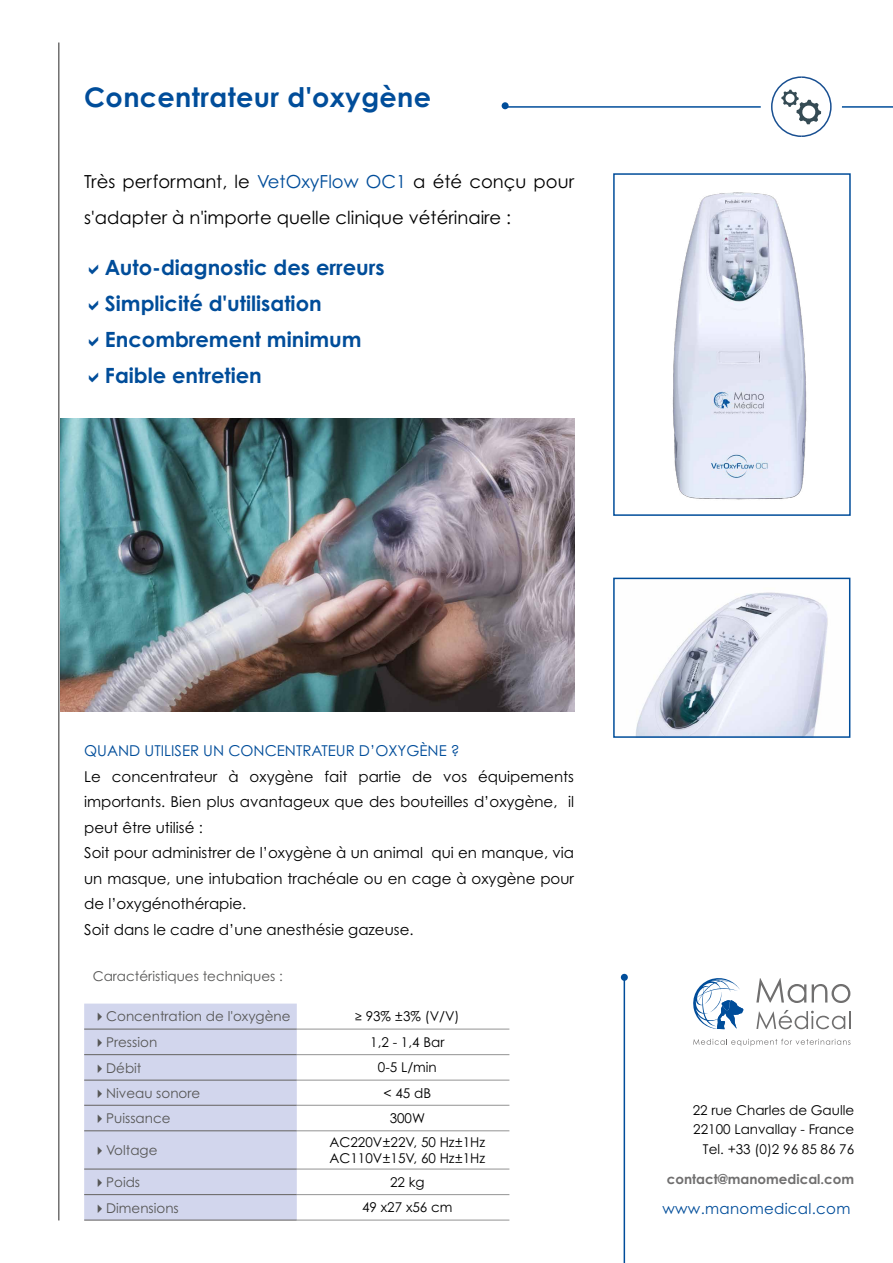
<style>
.page{position:relative;width:893px;height:1263px;background:#fff}
.page>*{position:absolute;margin:0;border:0;box-sizing:border-box;transform-origin:0 0}
.t1{font:700 27px "Century Gothic Pro";letter-spacing:.015em;color:#004d9a}
.paragraphe{font:700 21px "Century Gothic Pro";color:#004d9a}
.paragraphe-2{font:18px/36px "Century Gothic Pro";color:#000}
.paragraphe-3{font:15px/25.5px "Century Gothic Pro";color:#000}
.paragraphe-4{font:15px "Century Gothic Pro";color:#004d9a}
.paragraphe-5{font:15px "Century Gothic Pro";letter-spacing:.02em;color:#004d9a}
.paragraphe-6{font:13.5px/19.5px "Century Gothic Pro";color:#000;text-align:right}
.paragraphe-7{font:13.5px "Century Gothic Pro";color:#575756}
.t2{font:700 13.5px "Century Gothic Pro";color:#706f6f}
.s1{color:#004d9a}
.s2{font-family:"Futura PT"}
</style>
<div class="page">
<hr style="left:58px;top:43px;width:2px;height:1177px;background:#706f6f">
<svg style="left:756px;top:1010px;width:94px;height:19px"></svg>
<svg style="left:693px;top:978px;width:50px;height:51px"></svg>
<svg style="left:756px;top:978px;width:50px;height:25px"></svg>
<svg style="left:812px;top:984px;width:38px;height:19px"></svg>
<svg style="left:693px;top:1039px;width:157px;height:7px"></svg>
<hr style="left:624px;top:978px;width:1px;height:285px;background:#004d9a">
<div style="left:621px;top:974px;width:7px;height:7px;background:#004d9a;border-radius:50%"></div>
<img style="left:60px;top:419px;width:514px;height:292px">
<hr style="left:504px;top:106px;width:389px;height:2px;background:#004d9a">
<div style="left:502px;top:102px;width:7px;height:7px;background:#004d9a;border-radius:50%"></div>
<div style="left:761px;top:66px;width:81px;height:81px;border:21px solid #fff;border-radius:50%"></div>
<svg style="left:771px;top:76px;width:61px;height:61px"></svg>
<img style="left:636px;top:592px;width:192px;height:143px">
<div style="left:613px;top:578px;width:237px;height:160px;border:2px solid #004d9a"></div>
<img style="left:672px;top:192px;width:135px;height:308px">
<div style="left:613px;top:173px;width:238px;height:343px;border:2px solid #004d9a"></div>
<div style="left:84px;top:1003px;width:213px;height:216px;background:#d2d6ed"></div>
<hr style="left:84px;top:1028px;width:213px;height:2px;background:#706f6f">
<hr style="left:84px;top:1054px;width:213px;height:1px;background:#706f6f">
<hr style="left:84px;top:1079px;width:213px;height:2px;background:#706f6f">
<hr style="left:84px;top:1105px;width:213px;height:1px;background:#706f6f">
<hr style="left:84px;top:1130px;width:213px;height:1px;background:#706f6f">
<hr style="left:84px;top:1168px;width:213px;height:1px;background:#706f6f">
<hr style="left:84px;top:1194px;width:213px;height:1px;background:#706f6f">
<hr style="left:84px;top:1219px;width:213px;height:2px;background:#706f6f">
<hr style="left:297px;top:1028px;width:212px;height:2px;background:#9f9f9f">
<hr style="left:297px;top:1054px;width:212px;height:1px;background:#9f9f9f">
<hr style="left:297px;top:1079px;width:212px;height:2px;background:#9f9f9f">
<hr style="left:297px;top:1105px;width:212px;height:1px;background:#9f9f9f">
<hr style="left:297px;top:1130px;width:212px;height:1px;background:#9f9f9f">
<hr style="left:297px;top:1168px;width:212px;height:1px;background:#9f9f9f">
<hr style="left:297px;top:1194px;width:212px;height:1px;background:#9f9f9f">
<hr style="left:297px;top:1219px;width:212px;height:2px;background:#9f9f9f">
<p class="t1" style="left:84px;top:80px;width:348px">Concentrateur d'oxygène</p>
<p class="paragraphe-2" style="left:84px;top:163px;width:491px">Très performant, le <span class="s1">VetOxyFlow OC1</span> a été conçu pour s'adapter à n'importe quelle clinique vétérinaire :</p>
<p class="paragraphe" style="left:105px;top:254px;width:281px">Auto-diagnostic des erreurs</p>
<p class="paragraphe" style="left:105px;top:290px;width:218px">Simplicité d'utilisation</p>
<p class="paragraphe" style="left:105px;top:326px;width:258px">Encombrement minimum</p>
<p class="paragraphe" style="left:105px;top:362px;width:158px">Faible entretien</p>
<p class="paragraphe-4" style="left:84px;top:742px;width:377px">QUAND UTILISER UN CONCENTRATEUR D’OXYGÈNE ?</p>
<p class="paragraphe-3" style="left:84px;top:763px;width:491px">Le concentrateur à oxygène fait partie de vos équipements</p>
<p class="paragraphe-3" style="left:84px;top:789px;width:491px">importants. Bien plus avantageux que des bouteilles d’oxygène, il peut être utilisé :</p>
<p class="paragraphe-3" style="left:84px;top:840px;width:491px;text-align:justify">Soit pour administrer de l’oxygène à un animal qui en manque, via un masque, une intubation trachéale ou en cage à oxygène pour de l’oxygénothérapie.</p>
<p class="paragraphe-3" style="left:84px;top:916px;width:331px">Soit dans le cadre d’une anesthésie gazeuse.</p>
<p class="paragraphe-7" style="left:93px;top:967px;width:192px">Caractéristiques techniques :</p>
<p class="paragraphe-7" style="left:93px;top:1008px;width:199px">✔Concentration de l'oxygène</p>
<p class="paragraphe-6" style="left:355px;top:1006px;width:106px"><span class="s2">≥</span> 93% ±3% (V/V)</p>
<p class="paragraphe-7" style="left:93px;top:1034px;width:66px">✔Pression</p>
<p class="paragraphe-6" style="left:370px;top:1032px;width:76px">1,2 - 1,4 Bar</p>
<p class="paragraphe-7" style="left:93px;top:1060px;width:50px">✔Débit</p>
<p class="paragraphe-6" style="left:378px;top:1057px;width:60px">0-5 L/min</p>
<p class="paragraphe-7" style="left:93px;top:1085px;width:109px">✔Niveau sonore</p>
<p class="paragraphe-6" style="left:384px;top:1083px;width:49px">&lt; 45 dB</p>
<p class="paragraphe-7" style="left:93px;top:1110px;width:79px">✔Puissance</p>
<p class="paragraphe-6" style="left:390px;top:1108px;width:37px">300W</p>
<p class="paragraphe-7" style="left:93px;top:1142px;width:66px">✔Voltage</p>
<p class="paragraphe-6" style="left:329px;top:1132px;width:157px">AC220V±22V, 50 Hz±1Hz</p>
<p class="paragraphe-6" style="left:329px;top:1148px;width:157px">AC110V±15V, 60 Hz±1Hz</p>
<p class="paragraphe-7" style="left:93px;top:1174px;width:49px">✔Poids</p>
<p class="paragraphe-6" style="left:390px;top:1172px;width:36px">22 kg</p>
<p class="paragraphe-7" style="left:93px;top:1199px;width:88px">✔Dimensions</p>
<p class="paragraphe-6" style="left:362px;top:1197px;width:92px">49 x27 x56 cm</p>
<p class="paragraphe-6" style="left:693px;top:1100px;width:163px">22 rue Charles de Gaulle<br>22100 Lanvallay - France<br>Tel. +33 (0)2 96 85 86 76</p>
<p class="t2" style="left:667px;top:1170px;width:189px">contact@manomedical.com</p>
<p class="paragraphe-5" style="left:662px;top:1199px;width:190px">www.manomedical.com</p>
</div>
